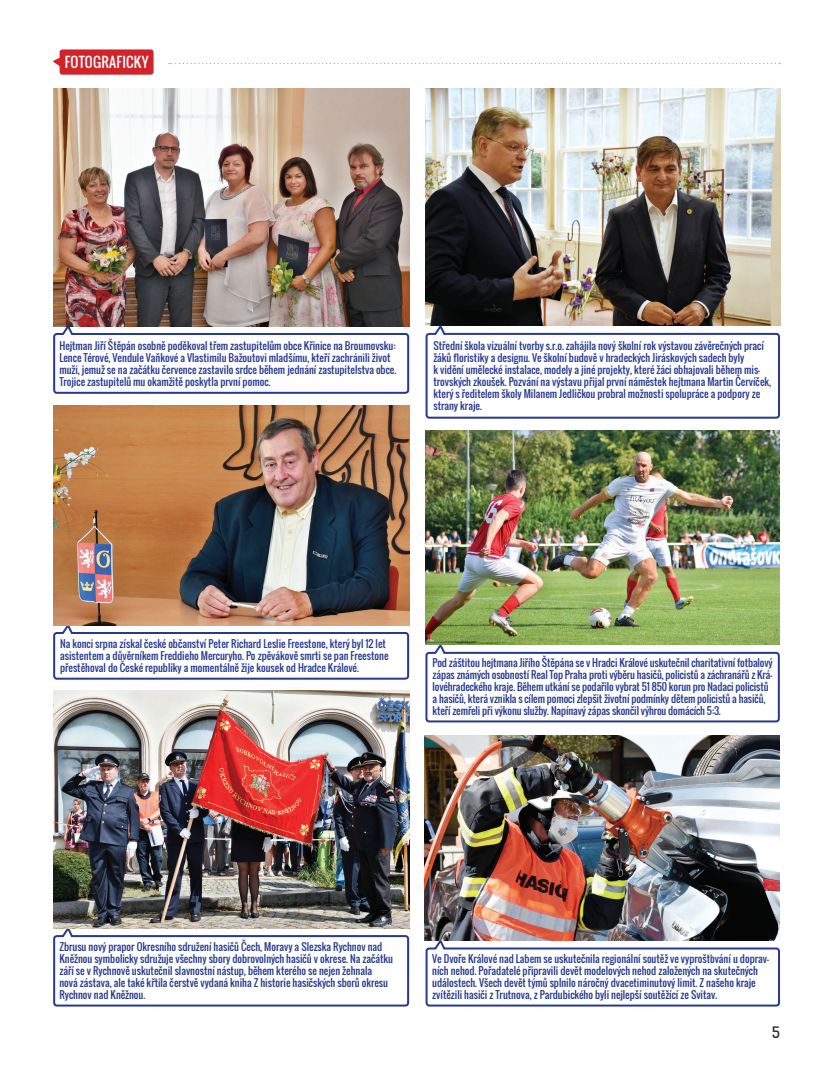
<style>
.page{position:relative;width:833px;height:1081px;background:#fff}
.page>*{position:absolute;margin:0;border:0;box-sizing:border-box;transform-origin:0 0}
.t1{font:15px "Kelson Sans";color:#231f20}
.t2{font:13.75px "Oswald";letter-spacing:.02em;color:#fff}
.t3{font:10px/12px "Oswald";color:#263a8f}
</style>
<div class="page">
<svg style="left:169px;top:63px;width:611px;height:1px"></svg>
<svg style="left:53px;top:624px;width:357px;height:56px"></svg>
<svg style="left:425px;top:645px;width:355px;height:78px"></svg>
<svg style="left:53px;top:325px;width:357px;height:69px"></svg>
<svg style="left:53px;top:56px;width:7px;height:13px"></svg>
<div style="left:60px;top:49px;width:93px;height:26px;background:#d1232a;border-radius:3px"></div>
<svg style="left:425px;top:325px;width:356px;height:94px"></svg>
<svg style="left:424px;top:939px;width:356px;height:68px"></svg>
<svg style="left:53px;top:927px;width:357px;height:80px"></svg>
<img style="left:53px;top:89px;width:356px;height:237px">
<img style="left:425px;top:89px;width:355px;height:236px">
<img style="left:53px;top:406px;width:356px;height:219px">
<img style="left:425px;top:431px;width:355px;height:214px">
<img style="left:425px;top:735px;width:354px;height:205px">
<img style="left:53px;top:691px;width:356px;height:237px">
<h2 class="t2" style="left:65px;top:52px;width:85px">Fotografi cky</h2>
<p class="t3" style="left:59px;top:339px;width:338px">Hejtman Jiří Štěpán osobně poděkoval třem zastupitelům obce Křinice na Broumovsku:<br>Lence Térové, Vendule Vaňkové a Vlastimilu Bažoutovi mladšímu, kteří zachránili život muži, jemuž se na začátku července zastavilo srdce během jednání zastupitelstva obce.<br>Trojice zastupitelů mu okamžitě poskytla první pomoc.</p>
<p class="t3" style="left:433px;top:339px;width:339px">Střední škola vizuální tvorby s.r.o. zahájila nový školní rok výstavou závěrečných prací žáků floristiky a designu. Ve školní budově v hradeckých Jiráskových sadech byly<br>k vidění umělecké instalace, modely a jiné projekty, které žáci obhajovali během mis&shy;trovských zkoušek. Pozvání na výstavu přijal první náměstek hejtmana Martin Červíček, který s ředitelem školy Milanem Jedličkou probral možnosti spolupráce a podpory ze strany kraje.</p>
<p class="t3" style="left:60px;top:638px;width:330px">Na konci srpna získal české občanství Peter Richard Leslie Freestone, který byl 12 let asistentem a důvěrníkem Freddieho Mercuryho. Po zpěvákově smrti se pan Freestone přestěhoval do České republiky a momentálně žije kousek od H radce Králové.</p>
<p class="t3" style="left:432px;top:657px;width:342px">Pod záštitou hejtmana Jiřího Štěpána se v H radci Králové uskutečnil charitativní fotbalový zápas známých osobností Real Top Praha proti výběru hasičů, policistů a záchranářů z Krá&shy;lovéhradeckého kraje. Během utkání se podařilo vybrat 51 850 korun pro Nadaci policistů a hasičů, která vznikla s cílem pomoci zlepšit životní podmínky dětem policistů a hasičů, kteří zemřeli při výkonu služby. Napínavý zápas skončil výhrou domácích 5:3.</p>
<p class="t3" style="left:59px;top:940px;width:335px">Zbrusu nový prapor Okresního sdružení hasičů Čech, Moravy a Slezska Rychnov nad Kněžnou symbolicky sdružuje všechny sbory dobrovolných hasičů v okrese. Na začátku září se v Rychnově uskutečnil slavnostní nástup, během kterého se nejen žehnala nová zástava, ale také křtila čerstvě vydaná kniha Z historie hasičských sborů okresu Rychnov nad Kněžnou.</p>
<p class="t3" style="left:432px;top:953px;width:338px">Ve Dvoře Králové nad Labem se uskutečnila regionální soutěž ve vyprošťování u doprav&shy;ních nehod. Pořadatelé připravili devět modelových nehod založených na skutečných událostech. Všech devět týmů splnilo náročný dvacetiminutový limit. Z našeho kraje zvítězili hasiči z Trutnova, z Pardubického byli nejlepší soutěžící ze Svitav.</p>
<h1 class="t1" style="left:772px;top:1023px;width:9px">5</h1>
</div>
